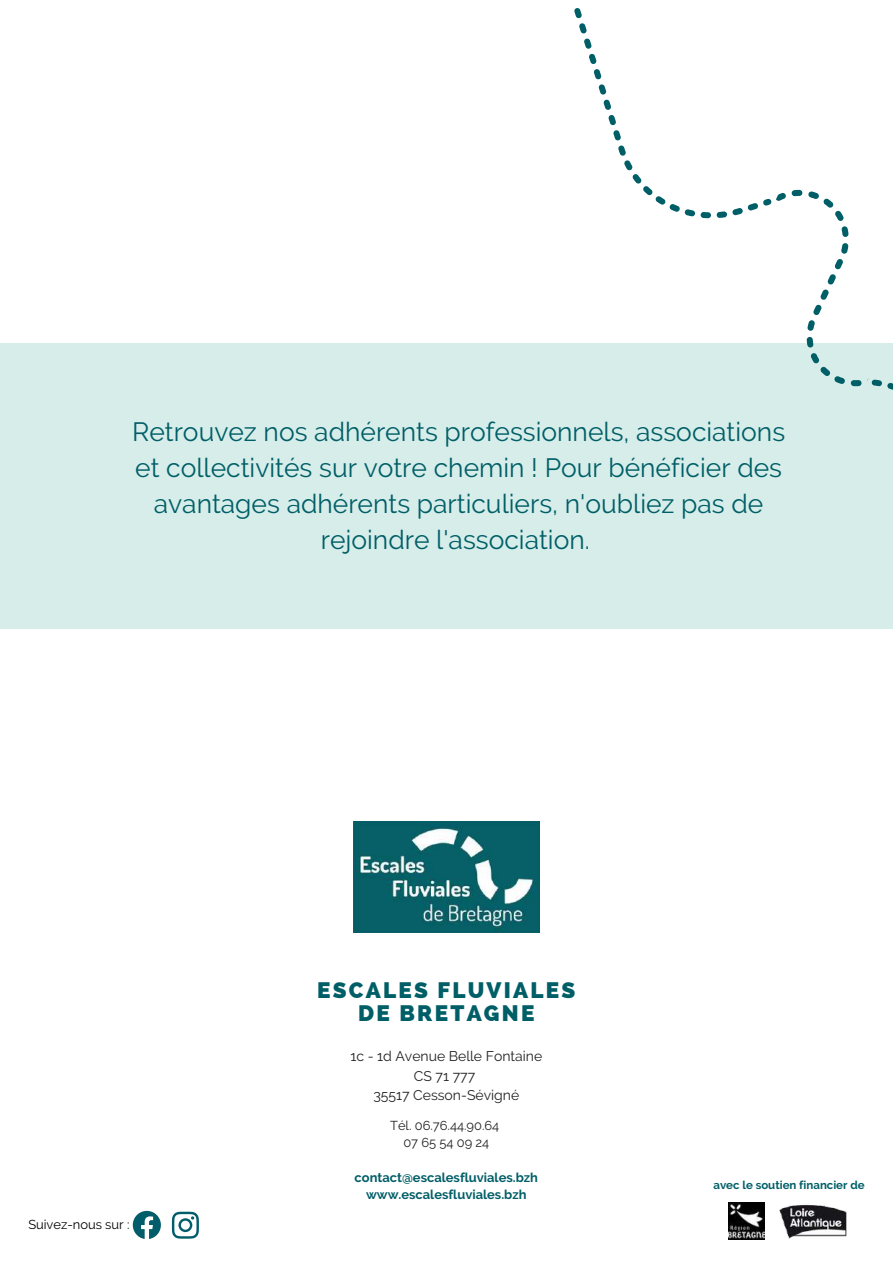
<style>
.page{position:relative;width:893px;height:1264px;background:#fff}
.page>*{position:absolute;margin:0;border:0;box-sizing:border-box;transform-origin:0 0}
.t1{font:26.4px/36px "Raleway";color:#005e67;text-align:center}
.t2{font:800 22.35px/23.1px "Raleway";letter-spacing:.1em;color:#005e67;text-align:center}
.t3{font:13.95px/19.4px "Raleway";color:#222;text-align:center}
.t4{font:700 12.9px/17.2px "Raleway";color:#005e67;text-align:center}
.t5{font:12.9px/17.2px "Raleway";color:#222;text-align:center}
.t6{font:12.9px "Raleway";color:#000}
.t7{font:700 11.4px "Raleway";color:#005e67}
</style>
<div class="page">
<img style="left:353px;top:821px;width:187px;height:111px">
<img style="left:728px;top:1202px;width:36px;height:37px">
<img style="left:779px;top:1205px;width:68px;height:34px">
<div style="left:0;top:343px;width:892px;height:285px;background:#d6ede9"></div>
<svg style="left:574px;top:8px;width:318px;height:382px"></svg>
<svg style="left:172px;top:1211px;width:27px;height:27px"></svg>
<svg style="left:133px;top:1210px;width:28px;height:28px"></svg>
<p class="t1" style="left:132px;top:413px;width:654px">Retrouvez nos adhérents professionnels, associations et collectivités sur votre chemin ! Pour bénéficier des avantages adhérents particuliers, n'oubliez pas de rejoindre l'association.</p>
<p class="t6" style="left:28px;top:1217px;width:103px">Suivez-nous sur :</p>
<p class="t2" style="left:317px;top:978px;width:260px">ESCALES FLUVIALES<br>DE BRETAGNE</p>
<p class="t3" style="left:350px;top:1046px;width:193px">1c - 1d Avenue Belle Fontaine<br>CS 71 777<br>35517 Cesson-Sévigné</p>
<p class="t5" style="left:390px;top:1116px;width:111px">Tél. 06.76.44.90.64<br>07 65 54 09 24</p>
<p class="t4" style="left:354px;top:1168px;width:185px">contact@escalesfluviales.bzh www.escalesfluviales.bzh</p>
<p class="t7" style="left:713px;top:1178px;width:153px">avec le soutien financier de</p>
</div>
